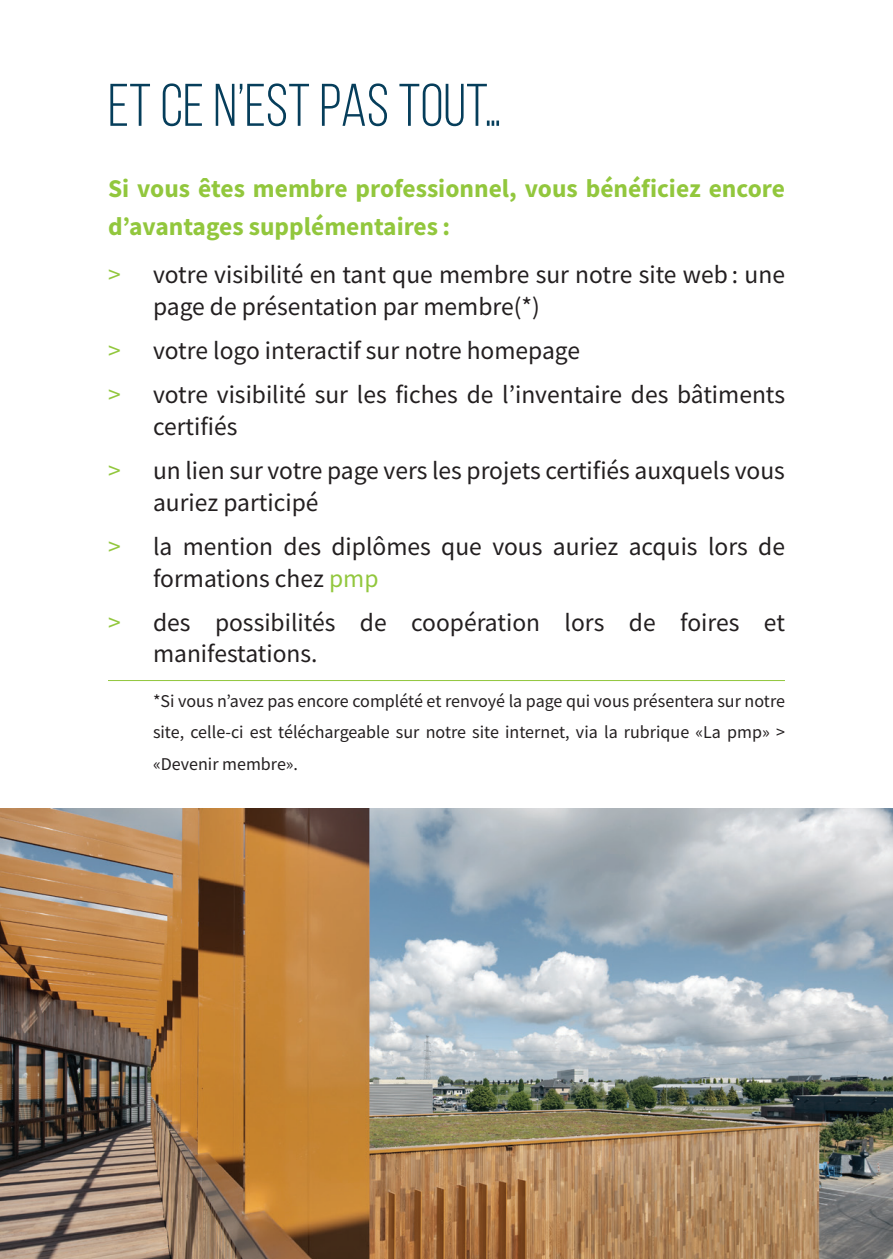
<style>
.page{position:relative;width:893px;height:1259px;background:#fff}
.page>*{position:absolute;margin:0;border:0;box-sizing:border-box;transform-origin:0 0}
.t1{font:60px "Bebas Neue";color:#063e5b}
.t2{font:25.5px/44.4px "Source Sans Pro";color:#231f20}
.t3{font:700 25.5px/37.5px "Source Sans Pro";color:#92c73d}
.t4{font:18px/31.5px "Source Sans Pro";color:#231f20;text-align:justify}
.s1{color:#92c73d}
</style>
<div class="page">
<img style="left:0;top:808px;width:893px;height:451px">
<hr style="left:108px;top:680px;width:677px;height:1px;background:#92c73d">
<h1 class="t1" style="left:108px;top:73px;width:395px">ET CE N’EST PAS TOUT…</h1>
<p class="t3" style="left:108px;top:170px;width:678px">Si vous êtes membre professionnel, vous bénéficiez encore d’avantages supplémentaires :</p>
<p class="t2" style="left:153px;top:259px;width:633px;line-height:31.5px;text-indent:-45px"><span class="s1">&gt;</span> votre visibilité en tant que membre sur notre site web : une page de présentation par membre(*)</p>
<p class="t2" style="left:108px;top:328px;width:678px"><span class="s1">&gt;</span> votre logo interactif sur notre homepage<br><span class="s1">&gt;</span> votre visibilité sur les fiches de l’inventaire des bâtiments</p>
<p class="t2" style="left:108px;top:404px;width:678px;text-indent:45px">certifiés<br><span class="s1">&gt;</span> un lien sur votre page vers les projets certifiés auxquels vous</p>
<p class="t2" style="left:108px;top:480px;width:678px;text-indent:45px">auriez participé<br><span class="s1">&gt;</span> la mention des diplômes que vous auriez acquis lors de</p>
<p class="t2" style="left:108px;top:556px;width:678px;text-indent:45px">formations chez <span class="s1">pmp<br>&gt;</span> des possibilités de coopération lors de foires et</p>
<p class="t2" style="left:153px;top:631px;width:166px">manifestations.</p>
<p class="t4" style="left:153px;top:685px;width:633px">*Si vous n’avez pas encore complété et renvoyé la page qui vous présentera sur notre site, celle-ci est téléchargeable sur notre site internet, via la rubrique «La pmp» &gt; «Devenir membre».</p>
</div>
